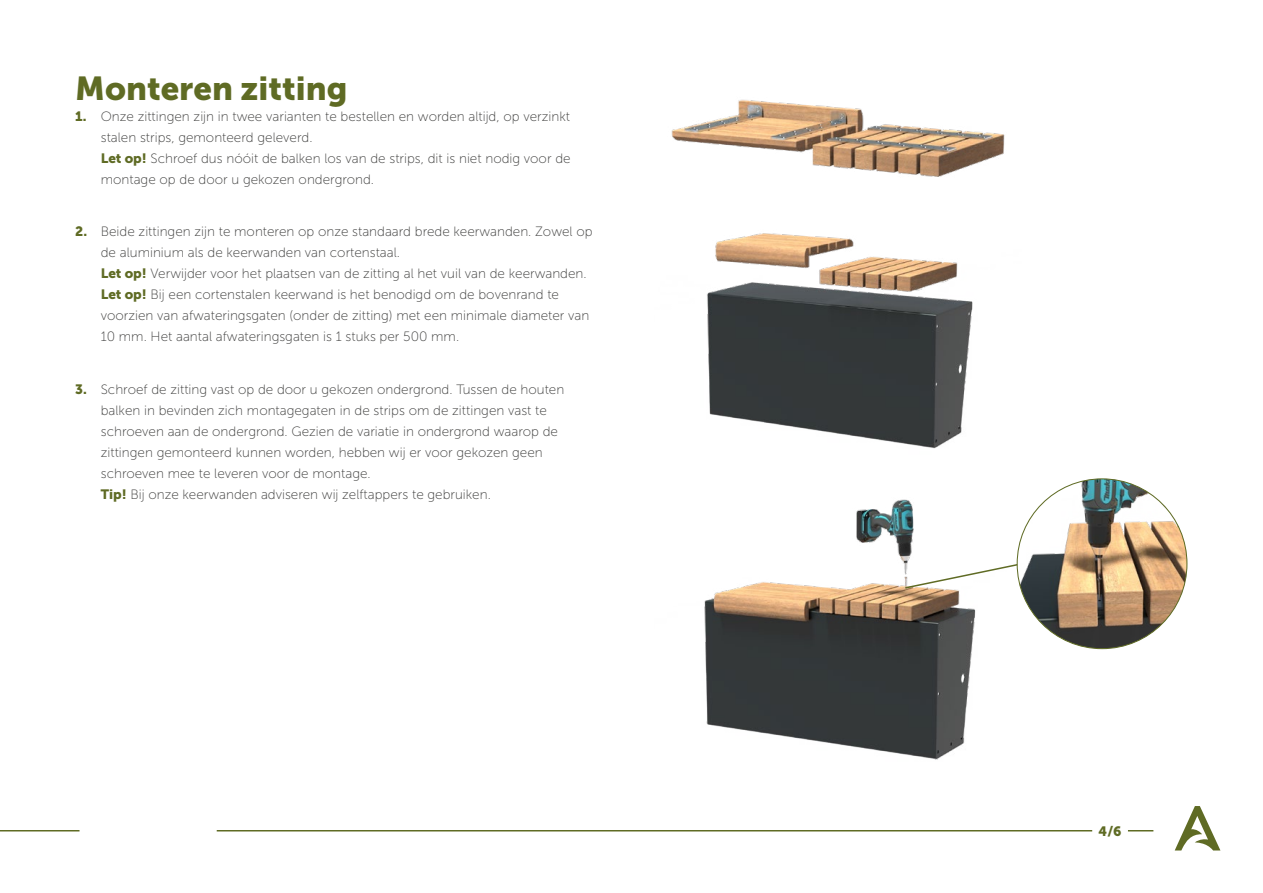
<style>
.page{position:relative;width:1263px;height:893px;background:#fff}
.page>*{position:absolute;margin:0;border:0;box-sizing:border-box;transform-origin:0 0}
.t1{font:33px "Museo Sans 900";color:#5f6b24}
.t2{font:13.5px/21px "Museo Sans 100";color:#3c3c3b}
.t3{font:13.5px "Museo Sans 900";color:#5f6b24}
.s1{font-family:"Museo Sans 900";color:#5f6b24}
</style>
<div class="page">
<svg style="left:1175px;top:806px;width:45px;height:44px"></svg>
<svg style="left:1128px;top:830px;width:25px;height:1px"></svg>
<hr style="left:0;top:830px;width:80px;height:1px;background:#5f6b24">
<hr style="left:217px;top:830px;width:875px;height:1px;background:#5f6b24">
<img style="left:671px;top:99px;width:334px;height:78px">
<img style="left:707px;top:233px;width:266px;height:216px">
<img style="left:704px;top:499px;width:318px;height:261px">
<svg style="left:903px;top:561px;width:118px;height:29px"></svg>
<img style="left:1017px;top:479px;width:170px;height:170px;border-radius:85px">
<h1 class="t1" style="left:75px;top:70px;width:274px">Monteren zitting</h1>
<p class="t2" style="left:101px;top:106px;width:471px;text-indent:-26px"><span class="s1">1.</span> Onze zittingen zijn in twee varianten te bestellen en worden altijd, op verzinkt stalen strips, gemonteerd geleverd.<br><span class="s1">Let op!</span> Schroef dus nóóit de balken los van de strips, dit is niet nodig voor de montage op de door u gekozen ondergrond.</p>
<p class="t2" style="left:101px;top:221px;width:493px;text-indent:-26px"><span class="s1">2.</span> Beide zittingen zijn te monteren op onze standaard brede keerwanden. Zowel op de aluminium als de keerwanden van cortenstaal.<br><span class="s1">Let op!</span> Verwijder voor het plaatsen van de zitting al het vuil van de keerwanden.<br><span class="s1">Let op!</span> Bij een cortenstalen keerwand is het benodigd om de bovenrand te voorzien van afwateringsgaten (onder de zitting) met een minimale diameter van 10 mm. Het aantal afwateringsgaten is 1 stuks per 500 mm.</p>
<p class="t2" style="left:101px;top:379px;width:465px;text-indent:-26px"><span class="s1">3.</span> Schroef de zitting vast op de door u gekozen ondergrond. Tussen de houten balken in bevinden zich montagegaten in de strips om de zittingen vast te schroeven aan de ondergrond. Gezien de variatie in ondergrond waarop de zittingen gemonteerd kunnen worden, hebben wij er voor gekozen geen schroeven mee te leveren voor de montage.<br><span class="s1">Tip!</span> Bij onze keerwanden adviseren wij zelftappers te gebruiken.</p>
<p class="t3" style="left:1099px;top:823px;width:24px">4/6</p>
</div>
